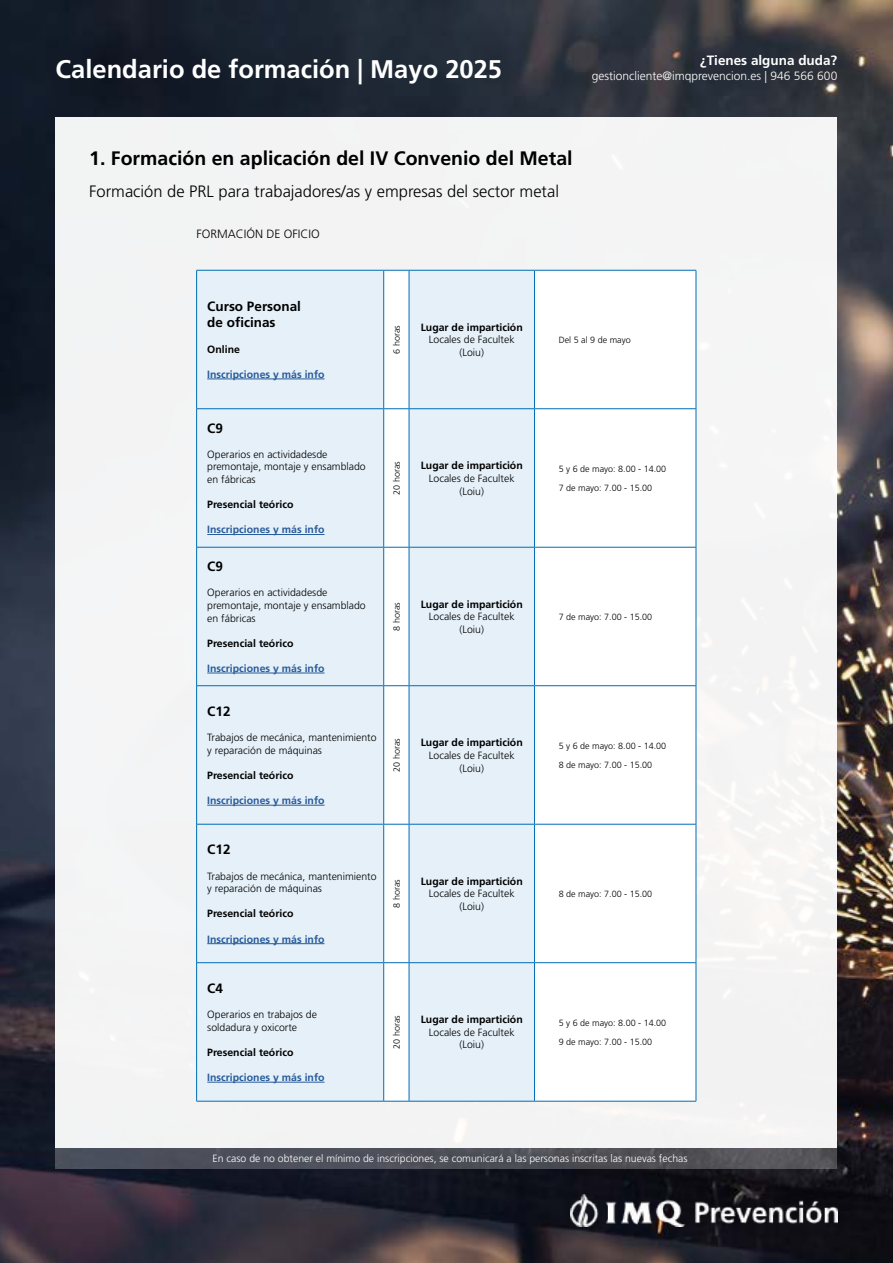
<style>
.page{position:relative;width:893px;height:1263px;background:#fff}
.page>*{position:absolute;margin:0;border:0;box-sizing:border-box;transform-origin:0 0}
.t1{font:700 25.5px "Frutiger LT Std";color:#fff}
.t2{font:700 19.5px "Frutiger LT Std";color:#000}
.t3{font:300 16.5px "Frutiger LT Std";color:#000}
.t4{font:700 13.5px/16.2px "Frutiger LT Std";color:#000}
.t5{font:700 13.5px "Frutiger LT Std";color:#fff}
.t6{font:300 12px "Frutiger LT Std";color:#fff}
.t7{font:300 12px "Frutiger LT Std";color:#000}
.t8{font:300 10.5px/12.6px "Frutiger LT Std";color:#000;text-align:center}
.t9{font:700 10.5px "Frutiger LT Std";color:#000}
.t10{font:700 10.5px "Frutiger LT Std";color:#275b9b}
.t11{font:300 10.5px "Frutiger LT Std";color:#fff}
.t12{font:300 9px/19.4px "Frutiger LT Std";color:#000}
.t13{font:300 9px "Frutiger LT Std";color:#020203}
.s1{color:#020203}
</style>
<div class="page">
<img style="left:0;top:0;width:893px;height:1263px">
<div style="left:56px;top:117px;width:781px;height:1030px;background:#f3f4f4"></div>
<div style="left:56px;top:1147px;width:781px;height:21px;background:#4e4f5a"></div>
<img style="left:571px;top:1194px;width:266px;height:33px">
<div style="left:197px;top:271px;width:186px;height:830px;background:#e5f0f8"></div>
<svg style="left:384px;top:271px;width:312px;height:830px;fill:#fff"></svg>
<hr style="left:383px;top:271px;width:1px;height:137px;background:#006db6">
<hr style="left:383px;top:409px;width:1px;height:138px;background:#006db6">
<hr style="left:383px;top:548px;width:1px;height:137px;background:#006db6">
<hr style="left:383px;top:686px;width:1px;height:138px;background:#006db6">
<hr style="left:383px;top:824px;width:1px;height:138px;background:#006db6">
<hr style="left:383px;top:963px;width:1px;height:138px;background:#006db6">
<hr style="left:409px;top:271px;width:1px;height:137px;background:#006db6">
<hr style="left:409px;top:409px;width:1px;height:138px;background:#006db6">
<hr style="left:409px;top:548px;width:1px;height:137px;background:#006db6">
<hr style="left:409px;top:686px;width:1px;height:138px;background:#006db6">
<hr style="left:409px;top:824px;width:1px;height:138px;background:#006db6">
<hr style="left:409px;top:963px;width:1px;height:138px;background:#006db6">
<hr style="left:196px;top:271px;width:1px;height:138px;background:#006db6">
<hr style="left:196px;top:409px;width:1px;height:138px;background:#006db6">
<hr style="left:196px;top:547px;width:1px;height:139px;background:#006db6">
<hr style="left:196px;top:686px;width:1px;height:138px;background:#006db6">
<hr style="left:196px;top:824px;width:1px;height:139px;background:#006db6">
<hr style="left:196px;top:963px;width:1px;height:138px;background:#006db6">
<hr style="left:534px;top:271px;width:1px;height:137px;background:#006db6">
<hr style="left:534px;top:409px;width:1px;height:138px;background:#006db6">
<hr style="left:534px;top:548px;width:1px;height:137px;background:#006db6">
<hr style="left:534px;top:686px;width:1px;height:138px;background:#006db6">
<hr style="left:534px;top:824px;width:1px;height:138px;background:#006db6">
<hr style="left:534px;top:963px;width:1px;height:138px;background:#006db6">
<hr style="left:196px;top:270px;width:188px;height:1px;background:#006db6">
<svg style="left:384px;top:270px;width:25px;height:1px"></svg>
<hr style="left:409px;top:270px;width:125px;height:1px;background:#006db6">
<hr style="left:534px;top:270px;width:162px;height:1px;background:#006db6">
<hr style="left:696px;top:409px;width:1px;height:138px;background:#006db6">
<hr style="left:696px;top:547px;width:1px;height:139px;background:#006db6">
<hr style="left:696px;top:686px;width:1px;height:138px;background:#006db6">
<hr style="left:696px;top:824px;width:1px;height:139px;background:#006db6">
<hr style="left:696px;top:963px;width:1px;height:138px;background:#006db6">
<hr style="left:197px;top:685px;width:187px;height:1px;background:#006db6">
<svg style="left:384px;top:685px;width:25px;height:1px"></svg>
<hr style="left:197px;top:824px;width:187px;height:1px;background:#006db6">
<svg style="left:384px;top:824px;width:25px;height:1px"></svg>
<hr style="left:197px;top:962px;width:187px;height:1px;background:#006db6">
<svg style="left:384px;top:962px;width:25px;height:1px"></svg>
<hr style="left:196px;top:1101px;width:188px;height:1px;background:#006db6">
<svg style="left:384px;top:1101px;width:25px;height:1px"></svg>
<hr style="left:409px;top:1101px;width:125px;height:1px;background:#006db6">
<hr style="left:534px;top:1101px;width:162px;height:1px;background:#006db6">
<hr style="left:197px;top:547px;width:187px;height:1px;background:#006db6">
<svg style="left:384px;top:547px;width:25px;height:1px"></svg>
<hr style="left:409px;top:547px;width:125px;height:1px;background:#006db6">
<hr style="left:534px;top:547px;width:162px;height:1px;background:#006db6">
<hr style="left:409px;top:685px;width:125px;height:1px;background:#006db6">
<hr style="left:534px;top:685px;width:162px;height:1px;background:#006db6">
<hr style="left:409px;top:824px;width:125px;height:1px;background:#006db6">
<hr style="left:534px;top:824px;width:162px;height:1px;background:#006db6">
<hr style="left:409px;top:962px;width:125px;height:1px;background:#006db6">
<hr style="left:534px;top:962px;width:162px;height:1px;background:#006db6">
<hr style="left:696px;top:271px;width:1px;height:138px;background:#006db6">
<hr style="left:197px;top:408px;width:187px;height:1px;background:#006db6">
<svg style="left:384px;top:408px;width:25px;height:1px"></svg>
<hr style="left:409px;top:408px;width:125px;height:1px;background:#006db6">
<hr style="left:534px;top:408px;width:162px;height:1px;background:#006db6">
<hr style="left:207px;top:379px;width:117px;height:1px;background:#275b9b">
<hr style="left:207px;top:534px;width:117px;height:1px;background:#275b9b">
<hr style="left:207px;top:673px;width:117px;height:1px;background:#275b9b">
<hr style="left:207px;top:805px;width:117px;height:1px;background:#275b9b">
<hr style="left:207px;top:943px;width:117px;height:1px;background:#275b9b">
<hr style="left:207px;top:1082px;width:117px;height:1px;background:#275b9b">
<h1 class="t1" style="left:56px;top:54px;width:448px">Calendario de formación | Mayo 2025</h1>
<p class="t5" style="left:700px;top:53px;width:139px">¿Tienes alguna duda?</p>
<p class="t6" style="left:592px;top:69px;width:247px">gestioncliente@imqprevencion.es | 946 566 600</p>
<h2 class="t2" style="left:89px;top:146px;width:485px">1. Formación en aplicación del IV Convenio del Metal</h2>
<h3 class="t3" style="left:89px;top:182px;width:471px">Formación de PRL para trabajadores/as y empresas del sector metal</h3>
<p class="t7" style="left:196px;top:227px;width:125px">FORMACIÓN DE OFICIO</p>
<p class="t4" style="left:207px;top:298px;width:95px">Curso Personal de oficinas</p>
<p class="t9" style="left:207px;top:343px;width:34px">Online</p>
<p class="t10" style="left:207px;top:368px;width:119px">Inscripciones y más info</p>
<p class="t12" style="left:387px;top:354px;width:30px;rotate:-90deg">6 horas</p>
<p class="t9" style="left:421px;top:321px;width:104px">Lugar de impartición</p>
<p class="t8" style="left:429px;top:334px;width:87px">Locales de Facultek (Loiu)</p>
<p class="t13" style="left:559px;top:335px;width:74px">Del 5 al 9 de mayo</p>
<p class="t4" style="left:207px;top:420px;width:17px">C9</p>
<p class="t8" style="left:207px;top:448px;width:160px;text-align:left">Operarios en actividadesde premontaje, montaje y ensamblado en fábricas</p>
<p class="t9" style="left:207px;top:498px;width:88px">Presencial teórico</p>
<p class="t10" style="left:207px;top:524px;width:119px">Inscripciones y más info</p>
<p class="t4" style="left:207px;top:558px;width:17px">C9</p>
<p class="t8" style="left:207px;top:586px;width:160px;text-align:left">Operarios en actividadesde premontaje, montaje y ensamblado en fábricas</p>
<p class="t9" style="left:207px;top:637px;width:88px">Presencial teórico</p>
<p class="t10" style="left:207px;top:662px;width:119px">Inscripciones y más info</p>
<p class="t4" style="left:207px;top:703px;width:25px">C12</p>
<p class="t8" style="left:207px;top:731px;width:171px;text-align:left">Trabajos de mecánica, mantenimiento y reparación de máquinas</p>
<p class="t9" style="left:207px;top:769px;width:88px">Presencial teórico</p>
<p class="t10" style="left:207px;top:794px;width:119px">Inscripciones y más info</p>
<p class="t4" style="left:207px;top:842px;width:25px">C12</p>
<p class="t8" style="left:207px;top:870px;width:171px;text-align:left">Trabajos de mecánica, mantenimiento y reparación de máquinas</p>
<p class="t9" style="left:207px;top:907px;width:88px">Presencial teórico</p>
<p class="t10" style="left:207px;top:933px;width:119px">Inscripciones y más info</p>
<p class="t4" style="left:207px;top:980px;width:17px">C4</p>
<p class="t8" style="left:207px;top:1008px;width:111px;text-align:left">Operarios en trabajos de soldadura y oxicorte</p>
<p class="t9" style="left:207px;top:1046px;width:88px">Presencial teórico</p>
<p class="t10" style="left:207px;top:1071px;width:119px">Inscripciones y más info</p>
<p class="t12" style="left:387px;top:495px;width:35px;rotate:-90deg">20 horas</p>
<p class="t9" style="left:421px;top:459px;width:104px">Lugar de impartición</p>
<p class="t8" style="left:429px;top:472px;width:87px">Locales de Facultek (Loiu)</p>
<p class="t12" style="left:559px;top:459px;width:109px"><span class="s1">5 y 6 de mayo</span>: 8.00 - 14.00<br><span class="s1">7 de mayo</span>: 7.00 - 15.00</p>
<p class="t12" style="left:387px;top:631px;width:30px;rotate:-90deg">8 horas</p>
<p class="t9" style="left:421px;top:598px;width:104px">Lugar de impartición</p>
<p class="t8" style="left:429px;top:611px;width:87px">Locales de Facultek (Loiu)</p>
<p class="t12" style="left:559px;top:607px;width:95px"><span class="s1">7 de mayo</span>: 7.00 - 15.00</p>
<p class="t12" style="left:387px;top:772px;width:35px;rotate:-90deg">20 horas</p>
<p class="t9" style="left:421px;top:736px;width:104px">Lugar de impartición</p>
<p class="t8" style="left:429px;top:749px;width:87px">Locales de Facultek (Loiu)</p>
<p class="t12" style="left:559px;top:736px;width:109px"><span class="s1">5 y 6 de mayo</span>: 8.00 - 14.00<br><span class="s1">8 de mayo</span>: 7.00 - 15.00</p>
<p class="t12" style="left:387px;top:908px;width:30px;rotate:-90deg">8 horas</p>
<p class="t9" style="left:421px;top:875px;width:104px">Lugar de impartición</p>
<p class="t8" style="left:429px;top:888px;width:87px">Locales de Facultek (Loiu)</p>
<p class="t12" style="left:559px;top:884px;width:95px"><span class="s1">8 de mayo</span>: 7.00 - 15.00</p>
<p class="t12" style="left:387px;top:1049px;width:35px;rotate:-90deg">20 horas</p>
<p class="t9" style="left:421px;top:1013px;width:104px">Lugar de impartición</p>
<p class="t8" style="left:429px;top:1026px;width:87px">Locales de Facultek (Loiu)</p>
<p class="t12" style="left:559px;top:1013px;width:109px"><span class="s1">5 y 6 de mayo</span>: 8.00 - 14.00<br><span class="s1">9 de mayo</span>: 7.00 - 15.00</p>
<p class="t11" style="left:213px;top:1152px;width:476px">En caso de no obtener el mínimo de inscripciones, se comunicará a las personas inscritas las nuevas fechas</p>
</div>
